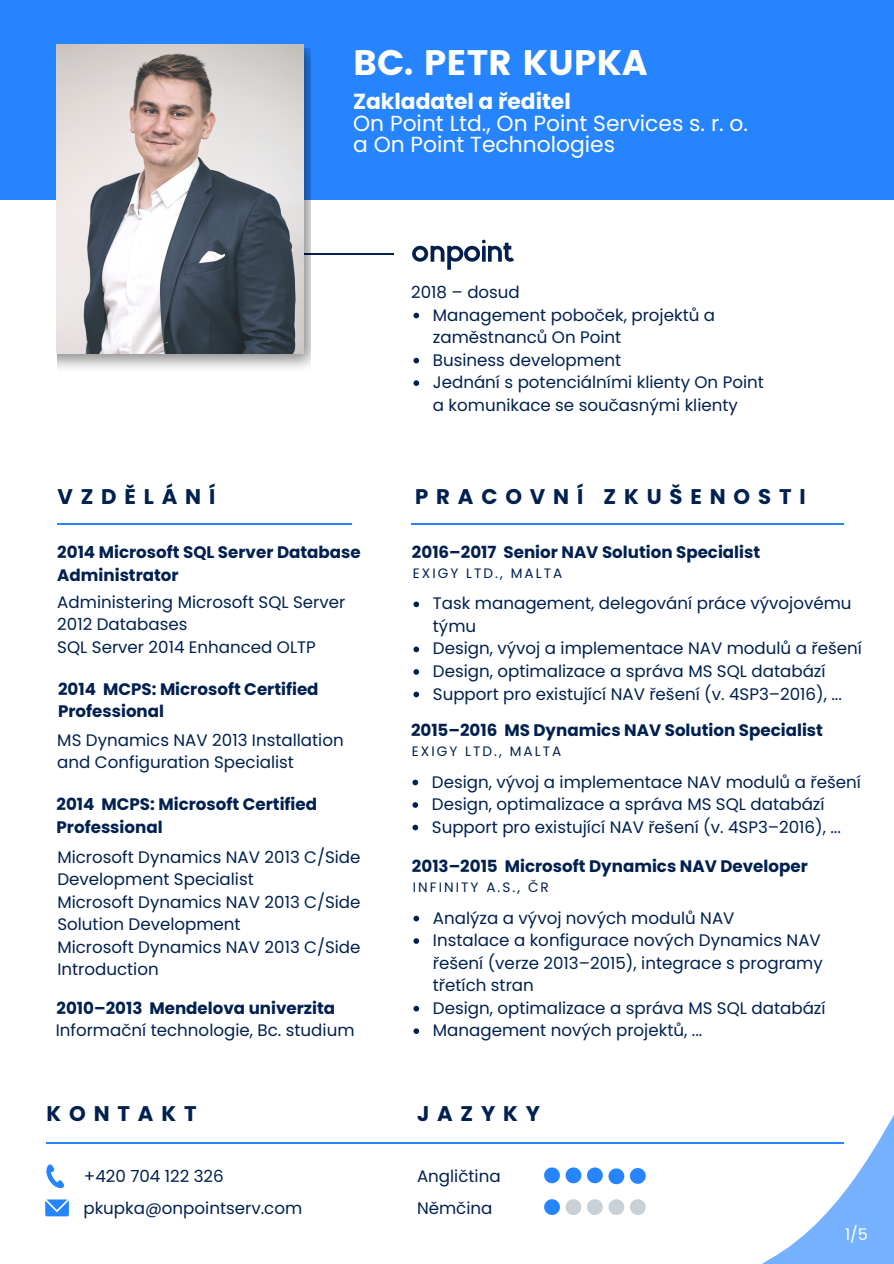
<style>
.page{position:relative;width:894px;height:1264px;background:#fff}
.page>*{position:absolute;margin:0;border:0;box-sizing:border-box;transform-origin:0 0}
.t1{font:35.4px "Poppins";color:#fff}
.t2{font:21.75px "Poppins";color:#fff}
.t3{font:700 21.75px "Poppins";color:#fff}
.t4{font:700 21.15px "Poppins";letter-spacing:.37em;color:#002050}
.t5{font:16.65px/22.5px "Poppins";color:#002050}
.t6{font:700 16.65px/22.5px "Poppins";color:#002050}
.t7{font:16.05px "Poppins";color:#fff}
.t8{font:13.65px "Poppins";letter-spacing:.15em;color:#002050}
</style>
<div class="page">
<div style="left:0;top:0;width:893px;height:199px;background:#2684ff"></div>
<img style="left:412px;top:239px;width:102px;height:31px">
<hr style="left:286px;top:253px;width:107px;height:1px;background:#002050">
<img style="left:57px;top:48px;width:254px;height:321px">
<img style="left:56px;top:44px;width:248px;height:310px">
<svg style="left:413px;top:313px;width:6px;height:5px"></svg>
<svg style="left:413px;top:358px;width:6px;height:5px"></svg>
<svg style="left:413px;top:380px;width:6px;height:6px"></svg>
<hr style="left:46px;top:1142px;width:798px;height:1px;background:#2684ff">
<svg style="left:45px;top:1199px;width:24px;height:17px"></svg>
<svg style="left:46px;top:1164px;width:18px;height:24px"></svg>
<svg style="left:544px;top:1167px;width:15px;height:16px"></svg>
<svg style="left:565px;top:1167px;width:16px;height:16px"></svg>
<svg style="left:587px;top:1167px;width:15px;height:16px"></svg>
<svg style="left:544px;top:1199px;width:15px;height:15px"></svg>
<svg style="left:565px;top:1199px;width:16px;height:15px"></svg>
<svg style="left:587px;top:1199px;width:15px;height:15px"></svg>
<svg style="left:608px;top:1199px;width:37px;height:15px"></svg>
<svg style="left:680px;top:1116px;width:213px;height:147px"></svg>
<svg style="left:608px;top:1168px;width:37px;height:16px"></svg>
<hr style="left:411px;top:524px;width:432px;height:1px;background:#2684ff">
<hr style="left:57px;top:524px;width:294px;height:1px;background:#2684ff">
<svg style="left:413px;top:601px;width:6px;height:6px"></svg>
<svg style="left:413px;top:646px;width:6px;height:6px"></svg>
<svg style="left:413px;top:669px;width:6px;height:5px"></svg>
<svg style="left:413px;top:691px;width:6px;height:6px"></svg>
<svg style="left:412px;top:779px;width:6px;height:6px"></svg>
<svg style="left:412px;top:802px;width:6px;height:5px"></svg>
<svg style="left:412px;top:824px;width:6px;height:6px"></svg>
<svg style="left:413px;top:915px;width:6px;height:6px"></svg>
<svg style="left:413px;top:938px;width:6px;height:5px"></svg>
<svg style="left:413px;top:1005px;width:6px;height:6px"></svg>
<svg style="left:413px;top:1028px;width:6px;height:5px"></svg>
<p class="t1" style="left:353px;top:42px;width:295px">BC. PETR KUPKA</p>
<p class="t3" style="left:353px;top:86px;width:219px">Zakladatel a ředitel</p>
<p class="t2" style="left:353px;top:108px;width:396px">On Point Ltd., On Point Services s. r. o.</p>
<p class="t2" style="left:353px;top:129px;width:263px">a On Point Technologies</p>
<p class="t5" style="left:411px;top:281px;width:110px">2018 – dosud</p>
<p class="t5" style="left:433px;top:303px;width:284px">Management poboček, projektů a zaměstnanců On Point</p>
<p class="t5" style="left:433px;top:348px;width:190px">Business development</p>
<p class="t5" style="left:433px;top:371px;width:332px">Jednání s potenciálními klienty On Point a komunikace se současnými klienty</p>
<p class="t4" style="left:57px;top:481px;width:159px">VZDĚLÁNÍ</p>
<p class="t4" style="left:415px;top:481px;width:392px">PRACOVNÍ ZKUŠENOSTI</p>
<p class="t6" style="left:57px;top:541px;width:305px">2014 Microsoft SQL Server Database<br>Administrator</p>
<p class="t5" style="left:57px;top:590px;width:289px">Administering Microsoft SQL Server<br>2012 Databases</p>
<p class="t5" style="left:57px;top:635px;width:260px">SQL Server 2014 Enhanced OLTP</p>
<p class="t6" style="left:58px;top:677px;width:262px">2014 MCPS: Microsoft Certified<br>Professional</p>
<p class="t5" style="left:57px;top:728px;width:288px">MS Dynamics NAV 2013 Installation and Configuration Specialist</p>
<p class="t6" style="left:57px;top:793px;width:262px">2014 MCPS: Microsoft Certified<br>Professional</p>
<p class="t5" style="left:57px;top:845px;width:304px">Microsoft Dynamics NAV 2013 C/Side<br>Development Specialist</p>
<p class="t5" style="left:57px;top:890px;width:304px">Microsoft Dynamics NAV 2013 C/Side<br>Solution Development</p>
<p class="t5" style="left:57px;top:935px;width:304px">Microsoft Dynamics NAV 2013 C/Side<br>Introduction</p>
<p class="t6" style="left:57px;top:996px;width:280px">2010–2013 Mendelova univerzita</p>
<p class="t5" style="left:56px;top:1019px;width:300px">Informační technologie, Bc. studium</p>
<p class="t6" style="left:412px;top:541px;width:349px">2016–2017 Senior NAV Solution Specialist</p>
<p class="t5" style="left:433px;top:592px;width:420px">Task management, delegování práce vývojovému týmu</p>
<p class="t5" style="left:433px;top:637px;width:430px">Design, vývoj a implementace NAV modulů a řešení</p>
<p class="t5" style="left:433px;top:660px;width:394px">Design, optimalizace a správa MS SQL databází</p>
<p class="t5" style="left:433px;top:682px;width:410px">Support pro existující NAV řešení (v. 4SP3–2016), ...</p>
<p class="t8" style="left:412px;top:564px;width:151px">EXIGY LTD., MALTA</p>
<p class="t6" style="left:411px;top:719px;width:413px">2015–2016 MS Dynamics NAV Solution Specialist</p>
<p class="t5" style="left:432px;top:770px;width:430px">Design, vývoj a implementace NAV modulů a řešení</p>
<p class="t5" style="left:432px;top:793px;width:394px">Design, optimalizace a správa MS SQL databází</p>
<p class="t5" style="left:432px;top:815px;width:410px">Support pro existující NAV řešení (v. 4SP3–2016), ...</p>
<p class="t8" style="left:411px;top:742px;width:151px">EXIGY LTD., MALTA</p>
<p class="t6" style="left:412px;top:855px;width:397px">2013–2015 Microsoft Dynamics NAV Developer</p>
<p class="t5" style="left:433px;top:906px;width:303px">Analýza a vývoj nových modulů NAV</p>
<p class="t5" style="left:433px;top:929px;width:391px;text-align:justify">Instalace a konfigurace nových Dynamics NAV řešení (verze 2013–2015), integrace s programy třetích stran</p>
<p class="t5" style="left:433px;top:996px;width:394px">Design, optimalizace a správa MS SQL databází</p>
<p class="t5" style="left:433px;top:1019px;width:271px">Management nových projektů, ...</p>
<p class="t8" style="left:412px;top:878px;width:138px">INFINITY A.S., ČR</p>
<p class="t4" style="left:46px;top:1098px;width:151px">KONTAKT</p>
<p class="t4" style="left:417px;top:1098px;width:124px">JAZYKY</p>
<p class="t5" style="left:84px;top:1164px;width:141px">+420 704 122 326</p>
<p class="t5" style="left:417px;top:1164px;width:85px">Angličtina</p>
<p class="t5" style="left:417px;top:1196px;width:77px">Němčina</p>
<p class="t5" style="left:83px;top:1196px;width:220px">pkupka@onpointserv.com</p>
<p class="t7" style="left:844px;top:1223px;width:24px">1/5</p>
</div>
